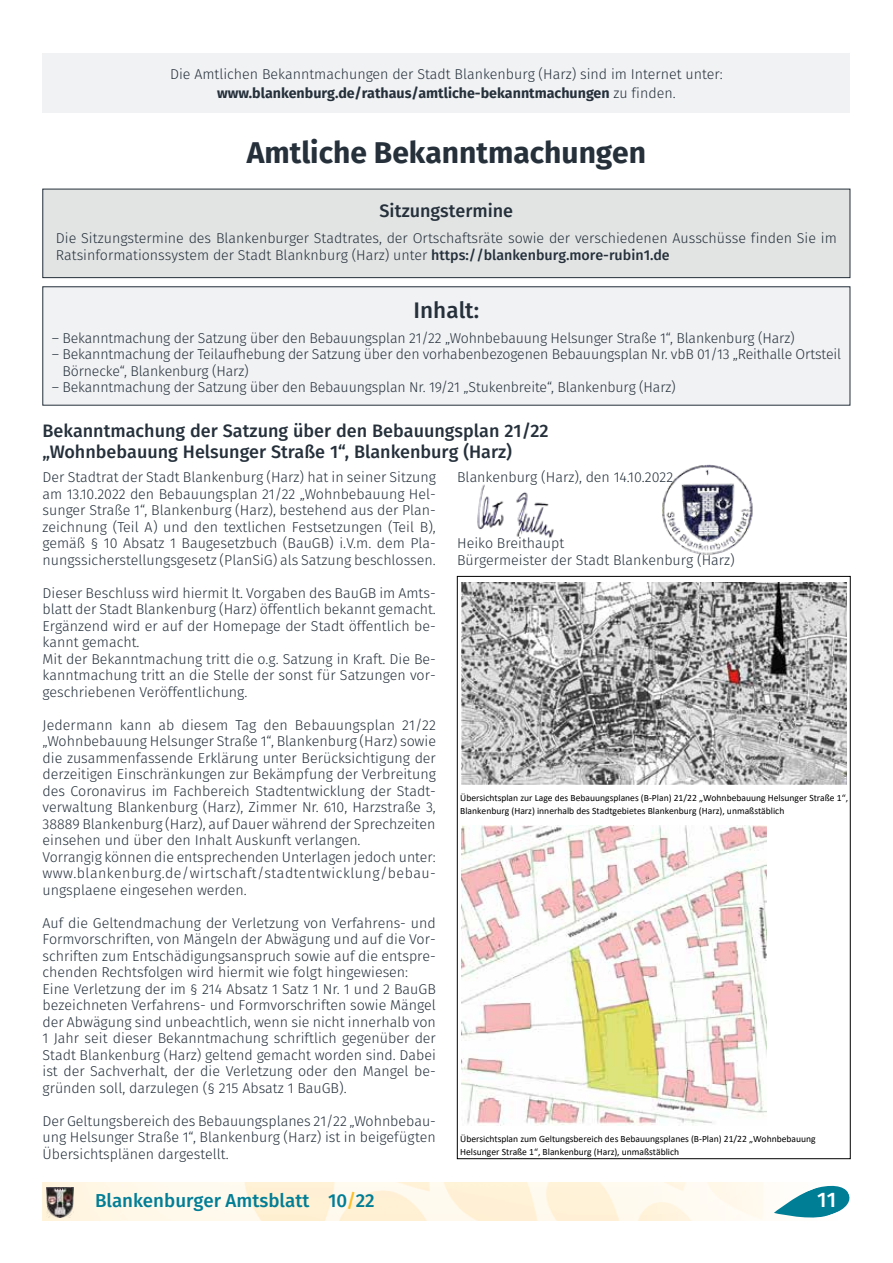
<style>
.page{position:relative;width:893px;height:1263px;background:#fff}
.page>*{position:absolute;margin:0;border:0;box-sizing:border-box;transform-origin:0 0}
.t1{font:700 30px "Fira Sans";color:#25303b}
.t2{font:500 22.5px "Fira Sans";color:#25303b}
.t3{font:500 21px "Fira Sans";color:#fff}
.t4{font:500 18.75px "Fira Sans";color:#007e96}
.t5{font:500 18px/20.2px "Fira Sans";color:#25303b}
.t6{font:300 14.25px/16.5px "Fira Sans";color:#25303b}
.t7{font:9.6px/12.8px "Calibri";color:#000}
.s1{font-weight:700}
.s2{font-weight:500}
.s3{color:#fcbf2c}
</style>
<div class="page">
<img style="left:43px;top:1182px;width:721px;height:38px">
<svg style="left:774px;top:1185px;width:76px;height:33px"></svg>
<img style="left:47px;top:1187px;width:27px;height:30px">
<div style="left:42px;top:53px;width:808px;height:60px;background:#f1f2f4"></div>
<div style="left:43px;top:189px;width:807px;height:89px;background:#e2e4e4"></div>
<div style="left:42px;top:189px;width:808px;height:89px;border:1px solid #25303b"></div>
<div style="left:43px;top:287px;width:807px;height:118px;background:#f1f2f4"></div>
<div style="left:42px;top:286px;width:808px;height:120px;border:1px solid #25303b"></div>
<img style="left:461px;top:582px;width:386px;height:203px">
<img style="left:461px;top:825px;width:305px;height:301px">
<img style="left:477px;top:484px;width:77px;height:54px">
<img style="left:662px;top:464px;width:91px;height:91px">
<p class="t6" style="left:170px;top:65px;width:554px;line-height:19.5px;text-align:center">Die Amtlichen Bekanntmachungen der Stadt Blankenburg (Harz) sind im Internet unter: <span class="s1">www.blankenburg.de/rathaus/amtliche-bekanntmachungen</span> zu finden.</p>
<h1 class="t1" style="left:247px;top:132px;width:401px">Amtliche Bekanntmachungen</h1>
<p class="t5" style="left:380px;top:201px;width:135px">Sitzungstermine</p>
<p class="t6" style="left:56px;top:231px;width:782px">Die Sitzungstermine des Blankenburger Stadtrates, der Ortschaftsräte sowie der verschiedenen Ausschüsse finden Sie im<br>Ratsinformationssystem der Stadt Blanknburg (Harz) unter <span class="s2">https://blankenburg.more-rubin1.de</span></p>
<h2 class="t2" style="left:414px;top:294px;width:67px">Inhalt:</h2>
<p class="t6" style="left:52px;top:330px;width:745px">– Bekanntmachung der Satzung über den Bebauungsplan 21/22 „Wohnbebauung Helsunger Straße 1“, Blankenburg (Harz)</p>
<p class="t6" style="left:62px;top:347px;width:780px;text-indent:-11px">– Bekanntmachung der Teilaufhebung der Satzung über den vorhabenbezogenen Bebauungsplan Nr. vbB 01/13 „Reithalle Ortsteil<br>Börnecke“, Blankenburg (Harz)</p>
<p class="t6" style="left:52px;top:380px;width:626px">– Bekanntmachung der Satzung über den Bebauungsplan Nr. 19/21 „Stukenbreite“, Blankenburg (Harz)</p>
<p class="t5" style="left:43px;top:422px;width:508px">Bekanntmachung der Satzung über den Bebauungsplan 21/22 „Wohnbebauung Helsunger Straße 1“, Blankenburg (Harz)</p>
<p class="t6" style="left:43px;top:470px;width:395px;text-align:justify">Der Stadtrat der Stadt Blankenburg (Harz) hat in seiner Sitzung am 13.10.2022 den Bebauungsplan 21/22 „Wohnbebauung Hel&shy;sunger Straße 1“, Blankenburg (Harz), bestehend aus der Plan&shy;zeichnung (Teil A) und den textlichen Festsetzungen (Teil B), gemäß § 10 Absatz 1 Baugesetzbuch (BauGB) i.V.m. dem Pla&shy;nungssicherstellungsgesetz (PlanSiG) als Satzung beschlossen.</p>
<p class="t6" style="left:43px;top:585px;width:395px">Dieser Beschluss wird hiermit lt. Vorgaben des BauGB im Amts&shy;blatt der Stadt Blankenburg (Harz) öffentlich bekannt gemacht.<br>Ergänzend wird er auf der Homepage der Stadt öffentlich be&shy;kannt gemacht.<br>Mit der Bekanntmachung tritt die o.g. Satzung in Kraft. Die Be&shy;kanntmachung tritt an die Stelle der sonst für Satzungen vor&shy;geschriebenen Veröffentlichung.</p>
<p class="t6" style="left:43px;top:718px;width:395px">Jedermann kann ab diesem Tag den Bebauungsplan 21/22 „Wohnbebauung Helsunger Straße 1“, Blankenburg (Harz) sowie die zusammenfassende Erklärung unter Berücksichtigung der derzeitigen Einschränkungen zur Bekämpfung der Verbreitung des Coronavirus im Fachbereich Stadtentwicklung der Stadt&shy;verwaltung Blankenburg (Harz), Zimmer Nr. 610, Harzstraße 3, 38889 Blankenburg (Harz), auf Dauer während der Sprechzeiten einsehen und über den Inhalt Auskunft verlangen.<br>Vorrangig können die entsprechenden Unterlagen jedoch unter: www.blankenburg.de/wirtschaft/stadtentwicklung/bebau&shy;ungsplaene eingesehen werden.</p>
<p class="t6" style="left:43px;top:915px;width:395px">Auf die Geltendmachung der Verletzung von Verfahrens- und Formvorschriften, von Mängeln der Abwägung und auf die Vor&shy;schriften zum Entschädigungsanspruch sowie auf die entspre&shy;chenden Rechtsfolgen wird hiermit wie folgt hingewiesen:<br>Eine Verletzung der im § 214 Absatz 1 Satz 1 Nr. 1 und 2 BauGB bezeichneten Verfahrens- und Formvorschriften sowie Mängel der Abwägung sind unbeachtlich, wenn sie nicht innerhalb von 1 Jahr seit dieser Bekanntmachung schriftlich gegenüber der Stadt Blankenburg (Harz) geltend gemacht worden sind. Dabei ist der Sachverhalt, der die Verletzung oder den Mangel be&shy;gründen soll, darzulegen (§ 215 Absatz 1 BauGB).</p>
<p class="t6" style="left:43px;top:1114px;width:395px;text-align:justify">Der Geltungsbereich des Bebauungsplanes 21/22 „Wohnbebau&shy;ung Helsunger Straße 1“, Blankenburg (Harz) ist in beigefügten Übersichtsplänen dargestellt.</p>
<p class="t6" style="left:457px;top:470px;width:218px">Blankenburg (Harz), den 14.10.2022</p>
<p class="t6" style="left:457px;top:536px;width:279px">Heiko Breithaupt<br>Bürgermeister der Stadt Blankenburg (Harz)</p>
<p class="t7" style="left:460px;top:548px;width:76px">Blankenburg (Harz)</p>
<p class="t7" style="left:460px;top:791px;width:389px">Übersichtsplan zur Lage des Bebauungsplanes (B-Plan) 21/22 „Wohnbebauung Helsunger Straße 1“,<br>Blankenburg (Harz) innerhalb des Stadtgebietes Blankenburg (Harz), unmaßstäblich</p>
<p class="t7" style="left:460px;top:1132px;width:357px">Übersichtsplan zum Geltungsbereich des Bebauungsplanes (B-Plan) 21/22 „Wohnbebauung<br>Helsunger Straße 1“, Blankenburg (Harz), unmaßstäblich</p>
<h3 class="t4" style="left:95px;top:1187px;width:281px">Blankenburger Amtsblatt 10<span class="s3">/</span>22</h3>
<h3 class="t3" style="left:817px;top:1185px;width:20px">11</h3>
</div>
